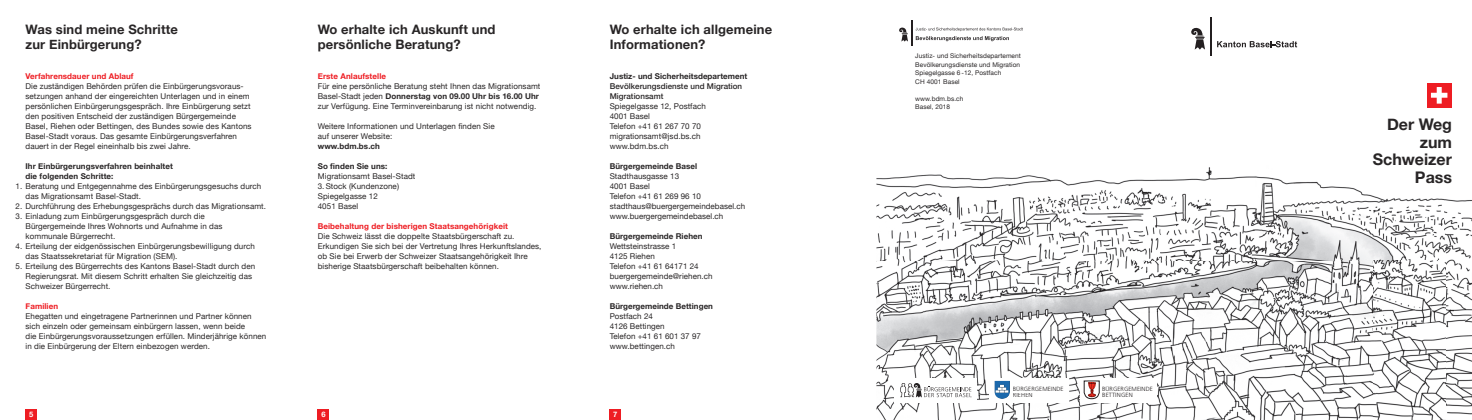
<style>
.page{position:relative;width:1472px;height:420px;background:#fff}
.page>*{position:absolute;margin:0;border:0;box-sizing:border-box;transform-origin:0 0}
.t1{font:700 16px/17.4px "Helvetica Neue";color:#282526;text-align:right}
.t2{font:700 13px/15.5px "Helvetica Neue";letter-spacing:.01em;color:#282526}
.t3{font:8px/10px "Helvetica Neue";letter-spacing:.01em;color:#282526}
.t4{font:700 8px/10px "Helvetica Neue";letter-spacing:.005em;color:#282526}
.t5{font:700 8px "Helvetica Neue";letter-spacing:.01em;color:#ee1d23}
.t6{font:500 8px/10px "Helvetica Neue";letter-spacing:.005em;color:#282526}
.t7{font:700 7.5px "Helvetica Neue";color:#fff}
.t8{font:6.5px/8.5px "Helvetica Neue";letter-spacing:.01em;color:#282526}
.t9{font:300 6.1px/6.1px "Frutiger";letter-spacing:.01em;color:#231f20}
.s1{font-weight:700}
</style>
<div class="page">
<img style="left:876px;top:17px;width:595px;height:403px">
<div style="left:318px;top:408px;width:11px;height:12px;background:#ee1d23"></div>
<div style="left:26px;top:408px;width:11px;height:12px;background:#ee1d23"></div>
<div style="left:609px;top:408px;width:12px;height:12px;background:#ee1d23"></div>
<img style="left:915px;top:28px;width:107px;height:3px">
<img style="left:915px;top:28px;width:23px;height:2px">
<img style="left:915px;top:36px;width:90px;height:5px">
<img style="left:915px;top:36px;width:30px;height:4px">
<svg style="left:899px;top:21px;width:13px;height:24px"></svg>
<div style="left:1079px;top:378px;width:77px;height:24px;background:#fff"></div>
<svg style="left:1083px;top:380px;width:16px;height:18px"></svg>
<img style="left:1087px;top:381px;width:9px;height:16px">
<div style="left:894px;top:378px;width:83px;height:24px;background:#fff"></div>
<div style="left:989px;top:378px;width:80px;height:24px;background:#fff"></div>
<img style="left:994px;top:380px;width:15px;height:18px">
<svg style="left:900px;top:383px;width:71px;height:14px"></svg>
<svg style="left:1217px;top:41px;width:80px;height:6px"></svg>
<svg style="left:1190px;top:28px;width:15px;height:22px"></svg>
<img style="left:1210px;top:17px;width:1px;height:38px">
<div style="left:1426px;top:83px;width:25px;height:25px;background:#ee1d23"></div>
<svg style="left:1430px;top:87px;width:17px;height:17px"></svg>
<h2 class="t2" style="left:26px;top:21px;width:154px">Was sind meine Schritte zur Einbürgerung?</h2>
<p class="t5" style="left:26px;top:71px;width:110px">Verfahrensdauer und Ablauf</p>
<p class="t3" style="left:26px;top:81px;width:227px">Die zuständigen Behörden prüfen die Einbürgerungsvoraus&shy;setzungen anhand der eingereichten Unterlagen und in einem persönlichen Einbürgerungsgespräch. Ihre Einbürgerung setzt den positiven Entscheid der zuständigen Bürgergemeinde Basel, Riehen oder Bettingen, des Bundes sowie des Kantons Basel-Stadt voraus. Das gesamte Einbürgerungsverfahren dauert in der Regel eineinhalb bis zwei Jahre.</p>
<p class="t4" style="left:26px;top:161px;width:149px">Ihr Einbürgerungsverfahren beinhaltet die folgenden Schritte:</p>
<p class="t3" style="left:26px;top:181px;width:237px;text-indent:-10px">1. Beratung und Entgegennahme des Einbürgerungsgesuchs durch das Migrationsamt Basel-Stadt.</p>
<p class="t3" style="left:16px;top:201px;width:252px">2. Durchführung des Erhebungsgesprächs durch das Migrationsamt.</p>
<p class="t3" style="left:26px;top:211px;width:198px;text-indent:-10px">3. Einladung zum Einbürgerungsgespräch durch die<br>Bürgergemeinde Ihres Wohnorts und Aufnahme in das kommunale Bürgerrecht.</p>
<p class="t3" style="left:26px;top:241px;width:231px;text-indent:-10px">4. Erteilung der eidgenössischen Einbürgerungsbewilligung durch das Staatssekretariat für Migration (SEM).</p>
<p class="t3" style="left:26px;top:261px;width:231px;text-indent:-10px">5. Erteilung des Bürgerrechts des Kantons Basel-Stadt durch den<br>Regierungsrat. Mit diesem Schritt erhalten Sie gleichzeitig das<br>Schweizer Bürgerrecht.</p>
<p class="t5" style="left:26px;top:301px;width:34px">Familien</p>
<p class="t3" style="left:26px;top:311px;width:242px">Ehegatten und eingetragene Partnerinnen und Partner können sich einzeln oder gemeinsam einbürgern lassen, wenn beide<br>die Einbürgerungsvoraussetzungen erfüllen. Minderjährige können in die Einbürgerung der Eltern einbezogen werden.</p>
<h2 class="t2" style="left:318px;top:21px;width:179px">Wo erhalte ich Auskunft und persönliche Beratung?</h2>
<p class="t5" style="left:318px;top:71px;width:70px">Erste Anlaufstelle</p>
<p class="t3" style="left:318px;top:81px;width:224px">Für eine persönliche Beratung steht Ihnen das Migrationsamt<br>Basel-Stadt jeden <span class="s1">Donnerstag von 09.00 Uhr bis 16.00 Uhr </span>zur Verfügung. Eine Terminvereinbarung ist nicht notwendig.</p>
<p class="t3" style="left:318px;top:121px;width:178px">Weitere Informationen und Unterlagen finden Sie auf unserer Website:</p>
<p class="t4" style="left:318px;top:141px;width:64px">www.bdm.bs.ch</p>
<p class="t4" style="left:318px;top:161px;width:71px">So finden Sie uns:</p>
<p class="t3" style="left:318px;top:171px;width:99px">Migrationsamt Basel-Stadt</p>
<p class="t3" style="left:318px;top:181px;width:83px">3. Stock (Kundenzone)<br>Spiegelgasse 12<br>4051 Basel</p>
<p class="t5" style="left:318px;top:221px;width:192px">Beibehaltung der bisherigen Staatsangehörigkeit</p>
<p class="t3" style="left:318px;top:231px;width:225px">Die Schweiz lässt die doppelte Staatsbürgerschaft zu.<br>Erkundigen Sie sich bei der Vertretung Ihres Herkunfts landes, ob Sie bei Erwerb der Schweizer Staatsange hörigkeit Ihre bisherige Staatsbürgerschaft beibehalten können.</p>
<h2 class="t2" style="left:609px;top:21px;width:164px">Wo erhalte ich allgemeine<br>Informationen?</h2>
<p class="t4" style="left:609px;top:71px;width:139px">Justiz- und Sicherheitsdepartement</p>
<p class="t6" style="left:609px;top:81px;width:134px">Bevölkerungsdienste und Migration<br>Migrationsamt</p>
<p class="t3" style="left:609px;top:101px;width:98px">Spiegelgasse 12, Postfach<br>4001 Basel<br>Telefon +41 61 267 70 70 migrationsamt@jsd.bs.ch www.bdm.bs.ch</p>
<p class="t4" style="left:609px;top:161px;width:89px">Bürgergemeinde Basel</p>
<p class="t3" style="left:609px;top:171px;width:137px">Stadthausgasse 13<br>4001 Basel<br>Telefon +41 61 269 96 10 stadthaus@buergergemeindebasel.ch www.buergergemeindebasel.ch</p>
<p class="t4" style="left:609px;top:231px;width:94px">Bürgergemeinde Riehen</p>
<p class="t3" style="left:609px;top:241px;width:104px">Wettsteinstrasse 1<br>4125 Riehen<br>Telefon +41 61 64171 24 buergergemeinde@riehen.ch www.riehen.ch</p>
<p class="t4" style="left:609px;top:301px;width:105px">Bürgergemeinde Bettingen</p>
<p class="t3" style="left:609px;top:311px;width:93px">Postfach 24<br>4126 Bettingen<br>Telefon +41 61 601 37 97 www.bettingen.ch</p>
<p class="t7" style="left:29px;top:409px;width:6px">5</p>
<p class="t7" style="left:321px;top:409px;width:6px">6</p>
<p class="t7" style="left:613px;top:409px;width:6px">7</p>
<p class="t8" style="left:915px;top:52px;width:107px">Justiz- und Sicherheitsdepartement<br>Bevölkerungsdienste und Migration<br>Spiegelgasse 6 -12, Postfach<br>CH 4001 Basel</p>
<p class="t8" style="left:915px;top:94px;width:50px">www.bdm.bs.ch<br>Basel, 2018</p>
<p class="t9" style="left:1012px;top:386px;width:52px">BÜRGERGEMEINDE<br>RIEHEN</p>
<p class="t9" style="left:1102px;top:386px;width:52px">BÜRGERGEMEINDE<br>BETTINGEN</p>
<h1 class="t1" style="left:1372px;top:115px;width:81px">Der Weg zum<br>Schweizer<br>Pass</h1>
</div>
